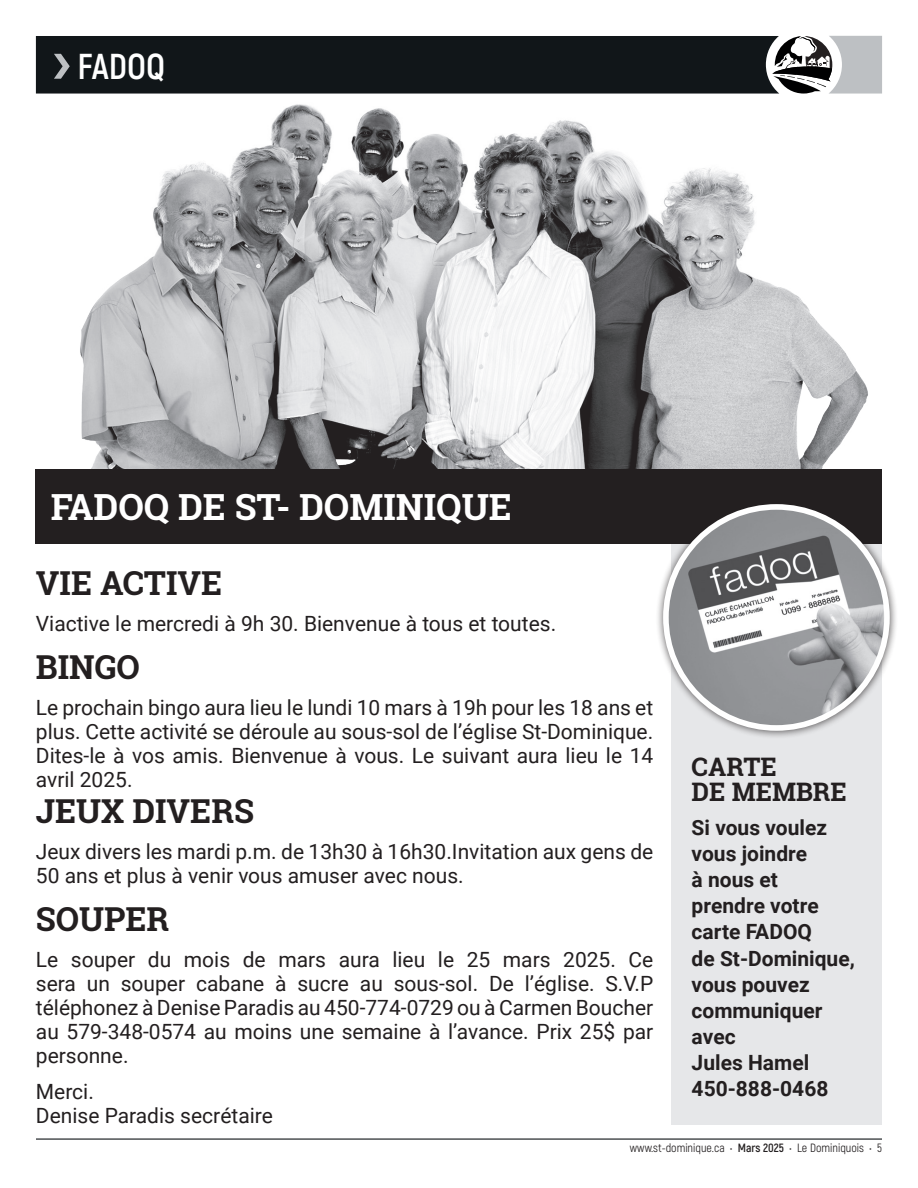
<style>
.page{position:relative;width:918px;height:1188px;background:#fff}
.page>*{position:absolute;margin:0;border:0;box-sizing:border-box;transform-origin:0 0}
.t1{font:700 36px "Roboto Slab";color:#fff}
.t2{font:700 36px "Akrobat";color:#fff}
.t3{font:700 33px "Roboto Slab";color:#231f20}
.t4{font:700 25.5px/25.5px "Roboto Slab";color:#231f20}
.t5{font:21px/24px "Roboto";color:#231f20;text-align:justify}
.t6{font:700 21px/26.1px "Roboto";color:#231f20}
.t7{font:12px "Akrobat";color:#231f20}
.s1{font-weight:700}
</style>
<div class="page">
<hr style="left:36px;top:1139px;width:846px;height:1px;background:#111619">
<img style="left:35px;top:35px;width:847px;height:440px">
<svg style="left:36px;top:36px;width:846px;height:58px;background:#272b2e"></svg>
<div style="left:36px;top:470px;width:846px;height:74px;background:#231f20"></div>
<div style="left:671px;top:544px;width:211px;height:581px;background:#e6e7e9"></div>
<div style="left:655px;top:496px;width:243px;height:243px;background:#231f20;opacity:.75"></div>
<img style="left:666px;top:507px;width:221px;height:221px;border-radius:111px">
<div style="left:663px;top:504px;width:227px;height:227px;border:6px solid #fff;border-radius:50%"></div>
<p class="t2" style="left:77px;top:44px;width:89px">FADOQ</p>
<p class="t1" style="left:51px;top:483px;width:463px">FADOQ DE ST- DOMINIQUE</p>
<p class="t3" style="left:36px;top:561px;width:188px">VIE ACTIVE</p>
<p class="t5" style="left:36px;top:611px;width:522px">Viactive le mercredi à 9h 30. Bienvenue à tous et toutes.</p>
<p class="t3" style="left:36px;top:645px;width:105px">BINGO</p>
<p class="t5" style="left:36px;top:695px;width:619px">Le prochain bingo aura lieu le lundi 10 mars à 19h pour les 18 ans et plus. Cette activité se déroule au sous-sol de l’église St-Dominique.<br>Dites-le à vos amis. Bienvenue à vous. Le suivant aura lieu le 14 avril 2025.</p>
<p class="t3" style="left:36px;top:789px;width:220px">JEUX DIVERS</p>
<p class="t5" style="left:36px;top:839px;width:619px">Jeux divers les mardi p.m. de 13h30 à 16h30.Invitation aux gens de<br>50 ans et plus à venir vous amuser avec nous.</p>
<p class="t3" style="left:36px;top:897px;width:135px">SOUPER</p>
<p class="t5" style="left:36px;top:947px;width:619px">Le souper du mois de mars aura lieu le 25 mars 2025. Ce sera un souper cabane à sucre au sous-sol. De l’église. S.V.P téléphonez à Denise Paradis au 450-774-0729 ou à Carmen Boucher au 579-348-0574 au moins une semaine à l’avance. Prix 25$ par personne.</p>
<p class="t5" style="left:36px;top:1079px;width:239px">Merci.<br>Denise Paradis secrétaire</p>
<p class="t4" style="left:692px;top:754px;width:157px">CARTE<br>DE MEMBRE</p>
<p class="t6" style="left:692px;top:813px;width:165px">Si vous voulez vous joindre<br>à nous et prendre votre carte FADOQ<br>de St-Dominique, vous pouvez communiquer avec<br>Jules Hamel<br>450-888-0468</p>
<p class="t7" style="left:630px;top:1141px;width:254px">www.st-dominique.ca • <span class="s1">Mars 2025</span> • Le Dominiquois • 5</p>
</div>
